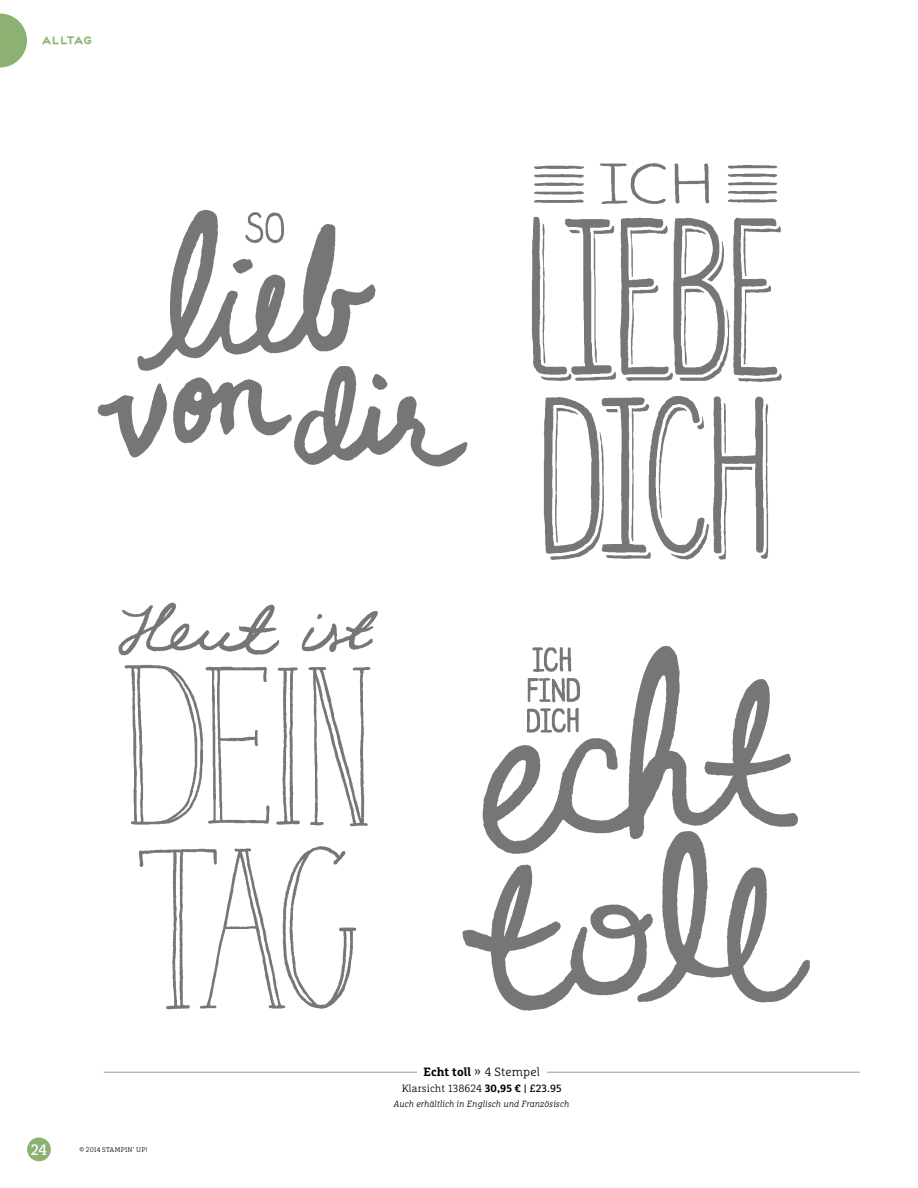
<style>
.page{position:relative;width:918px;height:1188px;background:#fff}
.page>*{position:absolute;margin:0;border:0;box-sizing:border-box;transform-origin:0 0}
.t1{font:15px "Marselis Slab Pro";color:#fff}
.t2{font:300 12px "Marselis Slab Pro";letter-spacing:.01em;color:#000}
.t3{font:300 10.5px "Marselis Slab Pro";letter-spacing:.01em;color:#000}
.t4{font:700 10.5px "Frontage";letter-spacing:-.17em;color:#8cb173}
.t5{font:italic 300 9px "Marselis Slab Pro";letter-spacing:.01em;color:#000}
.t6{font:300 6.75px "Marselis Slab Pro";letter-spacing:.03em;color:#000}
.s1{font-weight:700}
.s2{font-weight:400}
</style>
<div class="page">
<hr style="left:104px;top:1072px;width:756px;height:1px;background:#969797">
<div style="left:417px;top:1067px;width:130px;height:9px;background:#fff"></div>
<img style="left:97px;top:210px;width:371px;height:257px">
<img style="left:531px;top:163px;width:251px;height:397px">
<img style="left:118px;top:602px;width:260px;height:408px">
<img style="left:462px;top:646px;width:348px;height:365px">
<div style="left:27px;top:1138px;width:24px;height:23px;background:#8cb173;border-radius:50%"></div>
<svg style="left:0;top:14px;width:27px;height:54px"></svg>
<p class="t4" style="left:40px;top:34px;width:53px">Alltag</p>
<h1 class="t1" style="left:31px;top:1140px;width:18px">24</h1>
<p class="t6" style="left:80px;top:1146px;width:70px">© 2014 STAMPIN’ UP!</p>
<h2 class="t2" style="left:423px;top:1065px;width:118px"><span class="s1">Echt toll</span> » 4 Stempel</h2>
<p class="t3" style="left:402px;top:1082px;width:161px">Klarsicht 138624 <span class="s1">30,95 €</span> <span class="s2">| £23.95</span></p>
<p class="t5" style="left:394px;top:1098px;width:177px">Auch erhältlich in Englisch und Französisch</p>
</div>
